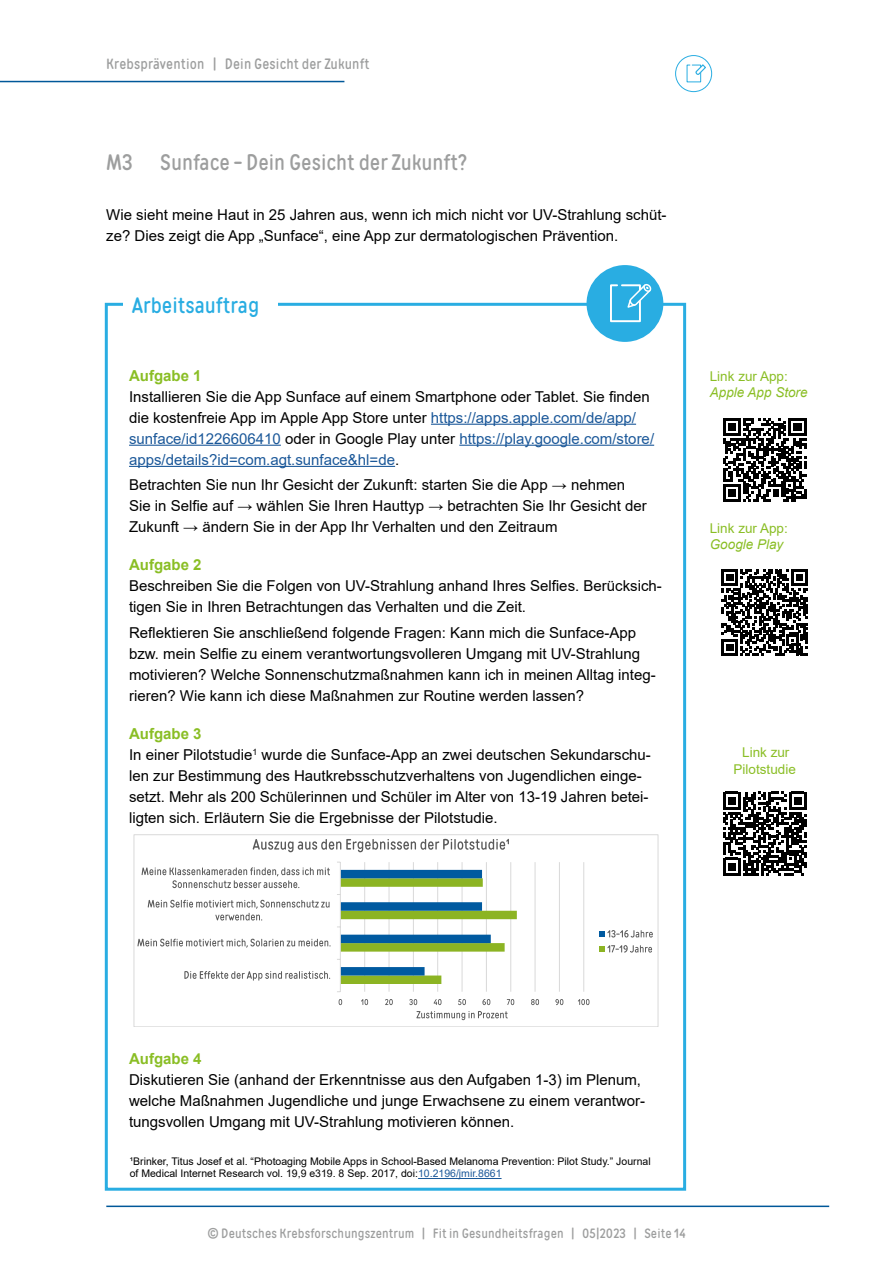
<style>
.page{position:relative;width:893px;height:1263px;background:#fff}
.page>*{position:absolute;margin:0;border:0;box-sizing:border-box;transform-origin:0 0}
.t1{font:22.5px "Matias";color:#9d9e9e}
.t2{font:22.5px "Matias";color:#29ade2}
.t3{font:700 15.15px "Arial";color:#8abe25}
.t4{font:15px/21px "Arial";color:#000}
.t5{font:15px "Matias";letter-spacing:.01em;color:#9d9e9e}
.t6{font:13.5px "Matias";letter-spacing:.01em;color:#9d9e9e}
.t7{font:13.5px/16.2px "Arial";color:#8abe25;text-align:center}
.t8{font:italic 13.5px "Arial";color:#8abe25}
.t9{font:10.5px/12px "Arial";color:#000}
.s1{color:#1b5899}
</style>
<div class="page">
<hr style="left:106px;top:1205px;width:723px;height:2px;background:#005899">
<hr style="left:0;top:81px;width:344px;height:1px;background:#005899">
<hr style="left:431px;top:424px;width:205px;height:1px;background:#1b5899">
<hr style="left:129px;top:445px;width:152px;height:1px;background:#1b5899">
<hr style="left:459px;top:445px;width:195px;height:1px;background:#1b5899">
<hr style="left:129px;top:466px;width:266px;height:1px;background:#1b5899">
<div style="left:105px;top:303px;width:581px;height:888px;border:3px solid #29ade2"></div>
<div style="left:586px;top:265px;width:77px;height:77px;background:#29ade2;border-radius:50%"></div>
<svg style="left:610px;top:284px;width:42px;height:39px"></svg>
<div style="left:123px;top:292px;width:155px;height:33px;background:#fff"></div>
<svg style="left:723px;top:418px;width:83px;height:83px"></svg>
<svg style="left:722px;top:569px;width:86px;height:86px"></svg>
<div style="left:675px;top:55px;width:37px;height:37px;background:#fff;border:1px solid #29ade2;border-radius:50%"></div>
<svg style="left:686px;top:64px;width:20px;height:19px"></svg>
<hr style="left:364px;top:862px;width:1px;height:130px;background:#d9d9d9">
<hr style="left:389px;top:862px;width:1px;height:130px;background:#d9d9d9">
<hr style="left:413px;top:862px;width:1px;height:130px;background:#d9d9d9">
<hr style="left:437px;top:862px;width:1px;height:130px;background:#d9d9d9">
<hr style="left:462px;top:862px;width:1px;height:130px;background:#d9d9d9">
<hr style="left:486px;top:862px;width:1px;height:130px;background:#d9d9d9">
<hr style="left:510px;top:862px;width:1px;height:130px;background:#d9d9d9">
<hr style="left:535px;top:862px;width:1px;height:130px;background:#d9d9d9">
<hr style="left:559px;top:862px;width:1px;height:130px;background:#d9d9d9">
<hr style="left:583px;top:862px;width:1px;height:130px;background:#d9d9d9">
<hr style="left:340px;top:862px;width:1px;height:130px;background:#d9d9d9">
<svg style="left:337px;top:870px;width:180px;height:114px"></svg>
<svg style="left:339px;top:999px;width:3px;height:6px"></svg>
<svg style="left:361px;top:999px;width:7px;height:6px"></svg>
<svg style="left:385px;top:999px;width:8px;height:6px"></svg>
<svg style="left:409px;top:999px;width:8px;height:6px"></svg>
<svg style="left:434px;top:999px;width:7px;height:6px"></svg>
<svg style="left:458px;top:999px;width:8px;height:6px"></svg>
<svg style="left:482px;top:999px;width:8px;height:6px"></svg>
<svg style="left:507px;top:999px;width:7px;height:6px"></svg>
<svg style="left:531px;top:999px;width:8px;height:6px"></svg>
<svg style="left:555px;top:999px;width:8px;height:6px"></svg>
<svg style="left:578px;top:999px;width:11px;height:6px"></svg>
<svg style="left:184px;top:971px;width:146px;height:10px"></svg>
<svg style="left:137px;top:939px;width:194px;height:9px"></svg>
<svg style="left:148px;top:900px;width:182px;height:20px"></svg>
<svg style="left:142px;top:867px;width:188px;height:21px"></svg>
<svg style="left:416px;top:1011px;width:92px;height:9px"></svg>
<svg style="left:253px;top:839px;width:256px;height:13px"></svg>
<svg style="left:599px;top:930px;width:54px;height:7px"></svg>
<svg style="left:599px;top:945px;width:53px;height:7px"></svg>
<div style="left:134px;top:834px;width:524px;height:193px;border:1px solid #d9d9d9"></div>
<svg style="left:723px;top:792px;width:84px;height:83px"></svg>
<hr style="left:418px;top:1178px;width:84px;height:1px;background:#1b5899">
<p class="t5" style="left:106px;top:55px;width:265px">Krebsprävention | Dein Gesicht der Zukunft</p>
<h1 class="t1" style="left:106px;top:148px;width:362px">M3 Sunface - Dein Gesicht der Zukunft?</h1>
<p class="t4" style="left:106px;top:204px;width:562px">Wie sieht meine Haut in 25 Jahren aus, wenn ich mich nicht vor UV-Strahlung schüt&shy;ze? Dies zeigt die App „Sunface“, eine App zur dermatologischen Prävention.</p>
<h1 class="t2" style="left:132px;top:292px;width:129px">Arbeitsauftrag</h1>
<p class="t3" style="left:129px;top:365px;width:74px">Aufgabe 1</p>
<p class="t4" style="left:129px;top:386px;width:527px">Installieren Sie die App Sunface auf einem Smartphone oder Tablet. Sie finden die kostenfreie App im Apple App Store unter <span class="s1">https://apps.apple.com/de/app/ sunface/id1226606410</span> oder in Google Play unter <span class="s1">https://play.google.com/store/ apps/details?id=com.agt.sunface&amp;hl=de</span>.</p>
<p class="t4" style="left:129px;top:474px;width:519px">Betrachten Sie nun Ihr Gesicht der Zukunft: starten Sie die App → nehmen<br>Sie in Selfie auf → wählen Sie Ihren Hauttyp → betrachten Sie Ihr Gesicht der<br>Zukunft → ändern Sie in der App Ihr Verhalten und den Zeitraum</p>
<p class="t3" style="left:129px;top:554px;width:74px">Aufgabe 2</p>
<p class="t4" style="left:129px;top:575px;width:534px">Beschreiben Sie die Folgen von UV-Strahlung anhand Ihres Selfies. Berücksich&shy;tigen Sie in Ihren Betrachtungen das Verhalten und die Zeit.</p>
<p class="t4" style="left:129px;top:622px;width:528px">Reflektieren Sie anschließend folgende Fragen: Kann mich die Sunface-App bzw. mein Selfie zu einem verantwortungsvolleren Umgang mit UV-Strahlung motivieren? Welche Sonnenschutzmaßnahmen kann ich in meinen Alltag integ&shy;rieren? Wie kann ich diese Maßnahmen zur Routine werden lassen?</p>
<p class="t3" style="left:129px;top:723px;width:74px">Aufgabe 3</p>
<p class="t4" style="left:129px;top:744px;width:523px">In einer Pilotstudie<sup>1</sup> wurde die Sunface-App an zwei deutschen Sekundarschu&shy;len zur Bestimmung des Hautkrebsschutzverhaltens von Jugendlichen einge&shy;setzt. Mehr als 200 Schülerinnen und Schüler im Alter von 13-19 Jahren betei&shy;ligten sich. Erläutern Sie die Ergebnisse der Pilotstudie.</p>
<p class="t7" style="left:710px;top:368px;width:80px">Link zur App:</p>
<p class="t8" style="left:710px;top:384px;width:99px">Apple App Store</p>
<p class="t7" style="left:710px;top:520px;width:80px">Link zur App:</p>
<p class="t8" style="left:710px;top:536px;width:75px">Google Play</p>
<p class="t7" style="left:734px;top:744px;width:64px">Link zur<br>Pilotstudie</p>
<p class="t3" style="left:129px;top:1048px;width:74px">Aufgabe 4</p>
<p class="t4" style="left:129px;top:1069px;width:518px">Diskutieren Sie (anhand der Erkenntnisse aus den Aufgaben 1-3) im Plenum, welche Maßnahmen Jugendliche und junge Erwachsene zu einem verantwor&shy;tungsvollen Umgang mit UV-Strahlung motivieren können.</p>
<p class="t9" style="left:130px;top:1155px;width:522px">¹Brinker, Titus Josef et al. “Photoaging Mobile Apps in School-Based Melanoma Prevention: Pilot Study.” Journal of Medical Internet Research vol. 19,9 e319. 8 Sep. 2017, doi:<span class="s1">10.2196/jmir.8661</span></p>
<p class="t6" style="left:207px;top:1225px;width:480px">© Deutsches Krebsforschungszentrum | Fit in Gesundheitsfragen | 05|2023 | Seite 14</p>
</div>
